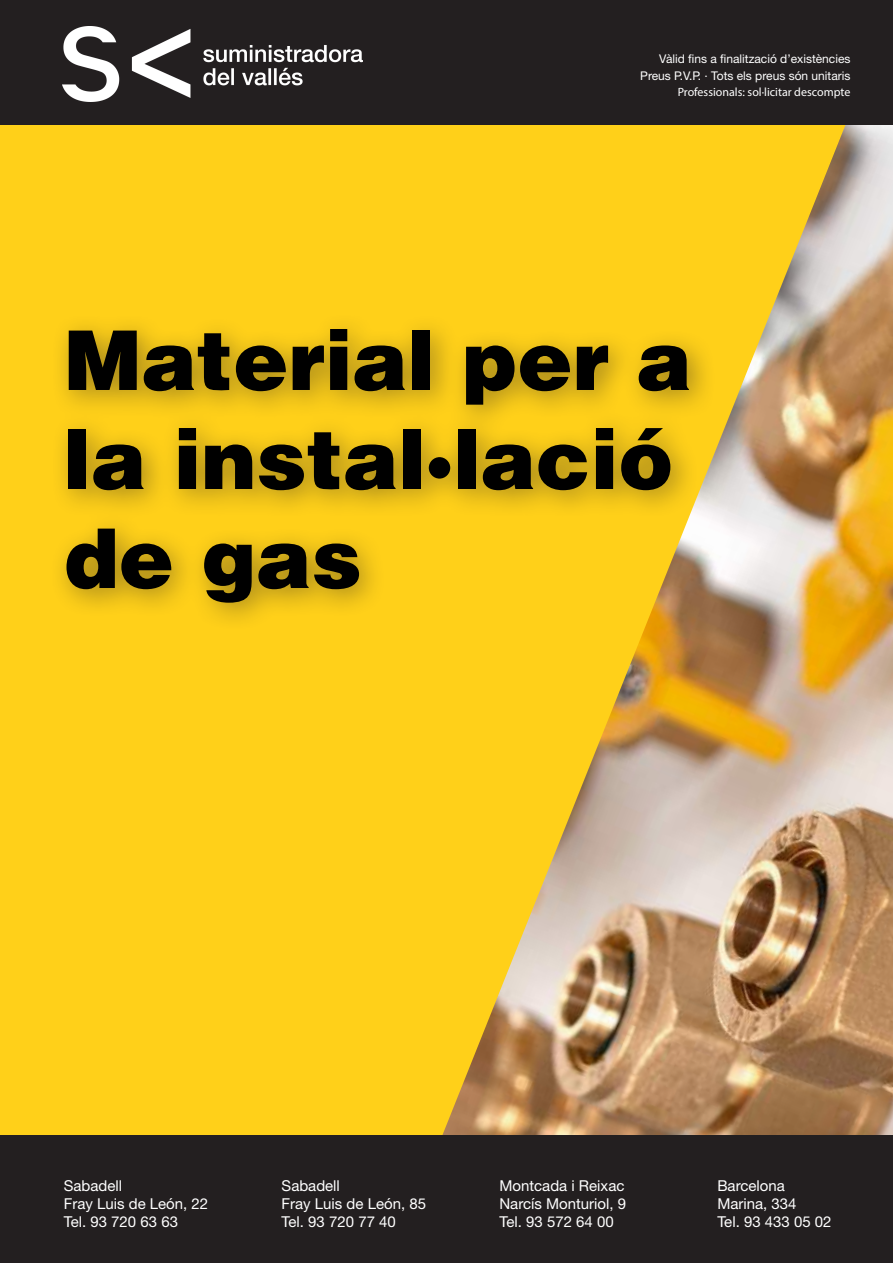
<style>
.page{position:relative;width:893px;height:1263px;background:#fff}
.page>*{position:absolute;margin:0;border:0;box-sizing:border-box;transform-origin:0 0}
.t1{font:900 82.5px/99px "Helvetica LT Std";color:#000}
.t2{font:15px/18px "Helvetica Neue LT Std";color:#fff}
.t3{font:12px/16.5px "Helvetica Neue LT Std";color:#fff;text-align:right}
.t4{font:12px "Myriad Pro";color:#fff}
</style>
<div class="page">
<div style="left:0;top:125px;width:391px;height:1010px;background:#ffd019"></div>
<img style="left:391px;top:125px;width:502px;height:1010px">
<div style="left:0;top:1135px;width:893px;height:128px;background:#231f20"></div>
<div style="left:0;top:0;width:893px;height:125px;background:#231f20"></div>
<div style="left:49px;top:312px;width:668px;height:320px;background:#231f20;opacity:.41"></div>
<img style="left:63px;top:26px;width:300px;height:75px">
<p class="t3" style="left:640px;top:51px;width:212px">Vàlid fins a finalització d’existències<br>Preus P.V.P. · Tots els preus són unitaris</p>
<p class="t4" style="left:678px;top:85px;width:174px">Professionals: sol·licitar descompte</p>
<h1 class="t1" style="left:64px;top:309px;width:629px">Material per a la instal·lació de gas</h1>
<p class="t2" style="left:64px;top:1176px;width:146px">Sabadell<br>Fray Luis de León, 22<br>Tel. 93 720 63 63</p>
<p class="t2" style="left:282px;top:1176px;width:146px">Sabadell<br>Fray Luis de León, 85<br>Tel. 93 720 77 40</p>
<p class="t2" style="left:717px;top:1176px;width:116px">Barcelona<br>Marina, 334<br>Tel. 93 433 05 02</p>
<p class="t2" style="left:499px;top:1176px;width:128px;text-align:justify">Montcada i Reixac Narcís Monturiol, 9<br>Tel. 93 572 64 00</p>
</div>
